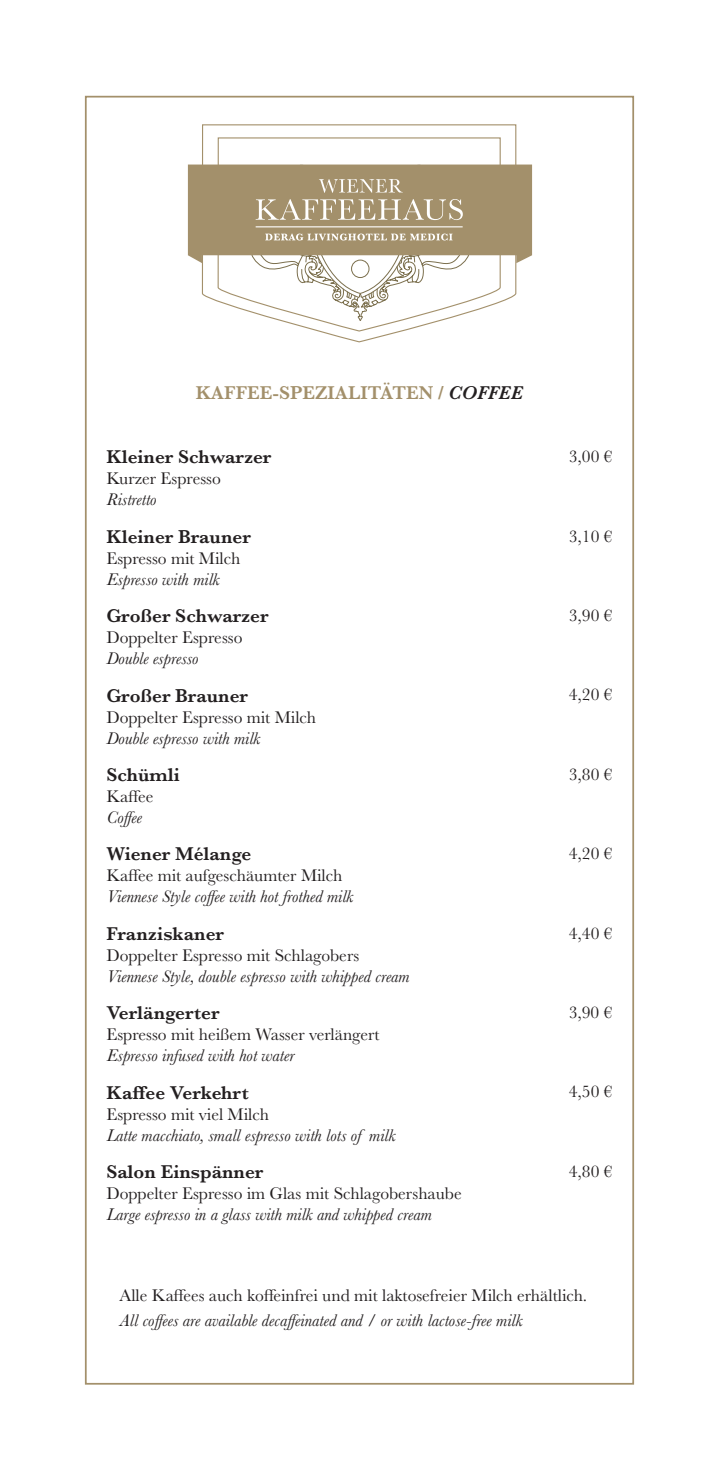
<style>
.page{position:relative;width:720px;height:1474px;background:#fff}
.page>*{position:absolute;margin:0;border:0;box-sizing:border-box;transform-origin:0 0}
.t1{font:600 19.25px "Baskerville MT Pro";color:#231f20}
.t2{font:600 19.25px "Baskerville MT Pro";color:#a3906b}
.t3{font:17.5px "Baskerville MT Pro";color:#231f20}
.t4{font:italic 17.5px "Baskerville MT Pro";color:#231f20}
.s1{font-style:italic;color:#231f20}
</style>
<div class="page">
<svg style="left:202px;top:124px;width:314px;height:218px"></svg>
<svg style="left:217px;top:137px;width:284px;height:195px"></svg>
<svg style="left:188px;top:164px;width:344px;height:159px"></svg>
<hr style="left:255px;top:226px;width:207px;height:1px;background:#fff">
<p class="t2" style="left:196px;top:382px;width:329px">KAFFEE-SPEZIALITÄTEN / <span class="s1">COFFEE</span></p>
<p class="t1" style="left:106px;top:446px;width:166px">Kleiner Schwarzer</p>
<p class="t3" style="left:106px;top:468px;width:116px">Kurzer Espresso</p>
<p class="t4" style="left:106px;top:489px;width:51px">Ristretto</p>
<p class="t1" style="left:106px;top:525px;width:146px">Kleiner Brauner</p>
<p class="t3" style="left:106px;top:548px;width:135px">Espresso mit Milch</p>
<p class="t4" style="left:106px;top:568px;width:114px">Espresso with milk</p>
<p class="t1" style="left:106px;top:605px;width:163px">Großer Schwarzer</p>
<p class="t3" style="left:106px;top:627px;width:137px">Doppelter Espresso</p>
<p class="t4" style="left:106px;top:648px;width:93px">Double espresso</p>
<p class="t1" style="left:106px;top:684px;width:143px">Großer Brauner</p>
<p class="t3" style="left:106px;top:706px;width:211px">Doppelter Espresso mit Milch</p>
<p class="t4" style="left:106px;top:727px;width:155px">Double espresso with milk</p>
<p class="t1" style="left:106px;top:763px;width:75px">Schümli</p>
<p class="t3" style="left:106px;top:786px;width:48px">Kaffee</p>
<p class="t4" style="left:106px;top:807px;width:37px">Coffee</p>
<p class="t1" style="left:106px;top:843px;width:146px">Wiener Mélange</p>
<p class="t3" style="left:106px;top:865px;width:237px">Kaffee mit aufgeschäumter Milch</p>
<p class="t4" style="left:106px;top:886px;width:248px">Viennese Style coffee with hot frothed milk</p>
<p class="t1" style="left:106px;top:922px;width:119px">Franziskaner</p>
<p class="t3" style="left:106px;top:945px;width:254px">Doppelter Espresso mit Schlagobers</p>
<p class="t4" style="left:106px;top:965px;width:304px">Viennese Style, double espresso with whipped cream</p>
<p class="t1" style="left:106px;top:1001px;width:114px">Verlängerter</p>
<p class="t3" style="left:106px;top:1024px;width:274px">Espresso mit heißem Wasser verlängert</p>
<p class="t4" style="left:106px;top:1045px;width:189px">Espresso infused with hot water</p>
<p class="t1" style="left:106px;top:1081px;width:144px">Kaffee Verkehrt</p>
<p class="t3" style="left:106px;top:1103px;width:164px">Espresso mit viel Milch</p>
<p class="t4" style="left:106px;top:1124px;width:290px">Latte macchiato, small espresso with lots of milk</p>
<p class="t1" style="left:106px;top:1160px;width:158px">Salon Einspänner</p>
<p class="t3" style="left:106px;top:1183px;width:357px">Doppelter Espresso im Glas mit Schlagobershaube</p>
<p class="t4" style="left:106px;top:1203px;width:326px">Large espresso in a glass with milk and whipped cream</p>
<p class="t3" style="left:568px;top:446px;width:45px">3,00 €</p>
<p class="t3" style="left:568px;top:526px;width:45px">3,10 €</p>
<p class="t3" style="left:568px;top:605px;width:45px">3,90 €</p>
<p class="t3" style="left:568px;top:684px;width:45px">4,20 €</p>
<p class="t3" style="left:568px;top:764px;width:45px">3,80 €</p>
<p class="t3" style="left:568px;top:843px;width:45px">4,20 €</p>
<p class="t3" style="left:568px;top:922px;width:45px">4,40 €</p>
<p class="t3" style="left:568px;top:1002px;width:45px">3,90 €</p>
<p class="t3" style="left:568px;top:1081px;width:45px">4,50 €</p>
<p class="t3" style="left:568px;top:1160px;width:45px">4,80 €</p>
<p class="t3" style="left:119px;top:1284px;width:469px">Alle Kaffees auch koffeinfrei und mit laktosefreier Milch erhältlich.</p>
<p class="t4" style="left:119px;top:1309px;width:404px">All coffees are available decaffeinated and / or with lactose-free milk</p>
</div>
